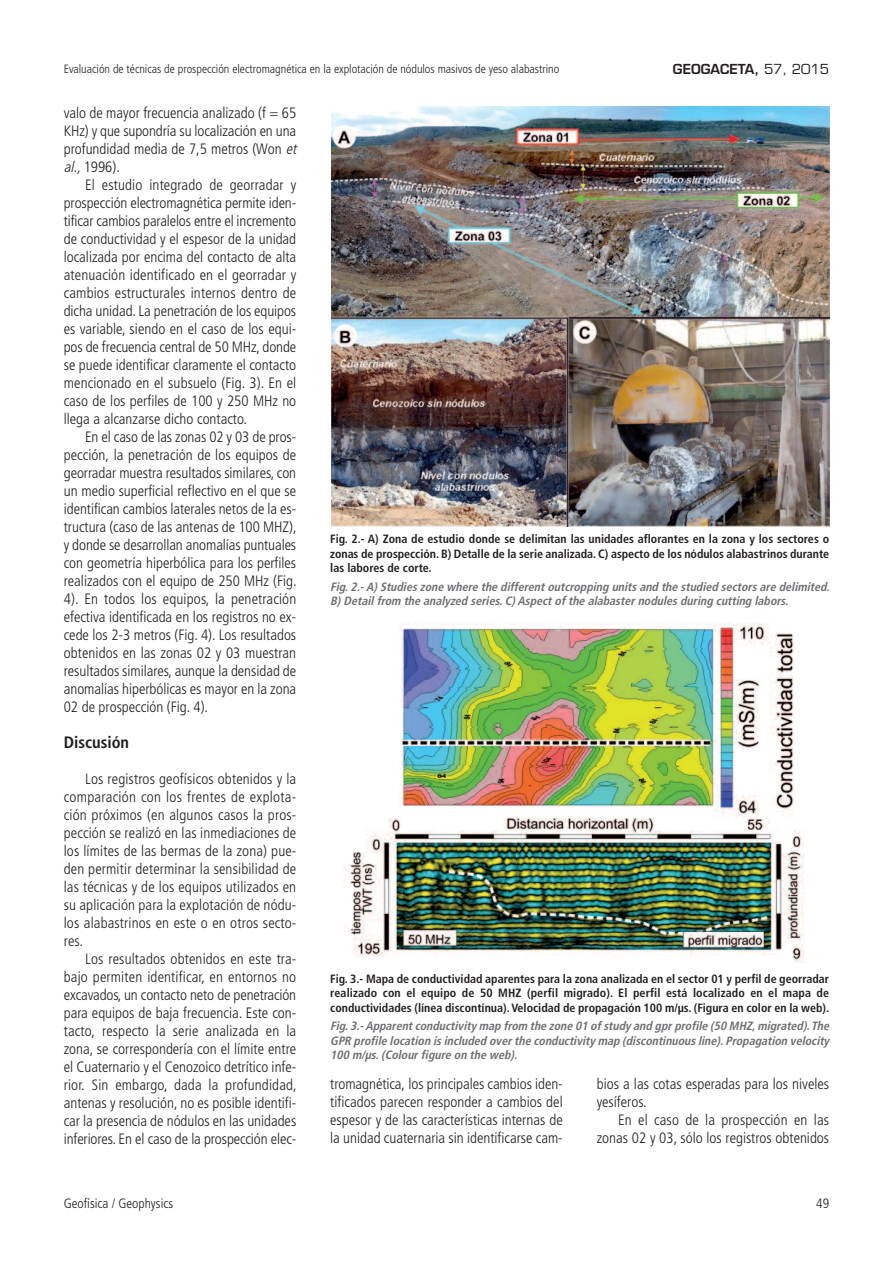
<style>
.page{position:relative;width:893px;height:1263px;background:#fff}
.page>*{position:absolute;margin:0;border:0;box-sizing:border-box;transform-origin:0 0}
.t1{font:700 condensed 16.5px "Frutiger";color:#231f20}
.t2{font:300 condensed 15px/18px "Frutiger";color:#231f20;text-align:justify}
.t3{font:300 condensed 13.5px "Frutiger";color:#231f20}
.t4{font:600 13.5px "Eurostile";color:#231f20}
.t5{font:700 condensed 12px/14.4px "Frutiger";color:#231f20;text-align:justify}
.t6{font:italic 700 condensed 12px/14.4px "Frutiger";color:#6c6d70}
.t7{font:300 condensed 12px "Frutiger";color:#231f20}
.s1{font-weight:400}
.s2{font-style:italic}
</style>
<div class="page">
<img style="left:332px;top:106px;width:497px;height:421px">
<img style="left:343px;top:622px;width:462px;height:341px">
<p class="t7" style="left:64px;top:64px;width:497px">Evaluación de técnicas de prospección electromagnética en la explotación de nódulos masivos de yeso alabastrino</p>
<p class="t4" style="left:673px;top:64px;width:158px">GEOGACETA, <span class="s1">57, 2015</span></p>
<p class="t2" style="left:64px;top:105px;width:237px;text-align:left">valo de mayor frecuencia analizado (f = 65<br>KHz) y que supondría su localización en una profundidad media de 7,5 metros (Won <span class="s2">et al.,</span>1996).</p>
<p class="t2" style="left:64px;top:177px;width:234px;text-indent:21px">El estudio integrado de georradar y prospección electromagnética permite iden&shy;tificar cambios paralelos entre el incremento de conductividad y el espesor de la unidad localizada por encima del contacto de alta atenuación identificado en el georradar y cambios estructurales internos dentro de dicha unidad. La penetración de los equipos es variable, siendo en el caso de los equi&shy;pos de frecuencia central de 50 MHz, donde se puede identificar claramente el contacto mencionado en el subsuelo (Fig. 3). En el caso de los perfiles de 100 y 250 MHz no llega a alcanzarse dicho contacto.</p>
<p class="t2" style="left:64px;top:429px;width:234px;text-indent:21px">En el caso de las zonas 02 y 03 de pros&shy;pección, la penetración de los equipos de georradar muestra resultados similares, con un medio superficial reflectivo en el que se identifican cambios laterales netos de la es&shy;tructura (caso de las antenas de 100 MHZ), y donde se desarrollan anomalías puntuales con geometría hiperbólica para los perfiles realizados con el equipo de 250 MHz (Fig.<br>4). En todos los equipos, la penetración efectiva identificada en los registros no ex&shy;cede los 2-3 metros (Fig. 4). Los resultados obtenidos en las zonas 02 y 03 muestran resultados similares, aunque la densidad de anomalías hiperbólicas es mayor en la zona 02 de prospección (Fig. 4).</p>
<p class="t1" style="left:64px;top:735px;width:67px">Discusión</p>
<p class="t2" style="left:64px;top:771px;width:234px;text-indent:21px">Los registros geofísicos obtenidos y la comparación con los frentes de explota&shy;ción próximos (en algunos casos la pros&shy;pección se realizó en las inmediaciones de los límites de las bermas de la zona) pue&shy;den permitir determinar la sensibilidad de las técnicas y de los equipos utilizados en su aplicación para la explotación de nódu&shy;los alabastrinos en este o en otros secto&shy;res.</p>
<p class="t2" style="left:64px;top:951px;width:235px;text-indent:21px">Los resultados obtenidos en este tra&shy;bajo permiten identificar, en entornos no excavados, un contacto neto de penetración para equipos de baja frecuencia. Este con&shy;tacto, respecto la serie analizada en la zona, se correspondería con el límite entre el Cuaternario y el Cenozoico detrítico infe&shy;rior. Sin embargo, dada la profundidad, antenas y resolución, no es posible identifi&shy;car la presencia de nódulos en las unidades inferiores. En el caso de la prospección elec-</p>
<p class="t5" style="left:330px;top:533px;width:500px">Fig. 2.- A) Zona de estudio donde se delimitan las unidades aflorantes en la zona y los sectores o zonas de prospección. B) Detalle de la serie analizada. C) aspecto de los nódulos alabastrinos durante las labores de corte.</p>
<p class="t6" style="left:330px;top:580px;width:503px">Fig. 2.- A) Studies zone where the different outcropping units and the studied sectors are delimited.<br>B) Detail from the analyzed series. C) Aspect of the alabaster nodules during cutting labors.</p>
<p class="t5" style="left:330px;top:972px;width:500px">Fig. 3.- Mapa de conductividad aparentes para la zona analizada en el sector 01 y perfil de georradar realizado con el equipo de 50 MHZ (perfil migrado). El perfil está localizado en el mapa de conductividades (línea discontínua).Velocidad de propagación 100 m/µs. (Figura en color en la web).</p>
<p class="t6" style="left:330px;top:1020px;width:503px">Fig. 3.- Apparent conductivity map from the zone 01 of study and gpr profile (50 MHZ, migrated). The<br>GPR profile location is included over the conductivity map (discontinuous line). Propagation velocity<br>100 m/µs. (Colour figure on the web).</p>
<p class="t2" style="left:330px;top:1076px;width:234px">tromagnética, los principales cambios iden&shy;tificados parecen responder a cambios del espesor y de las características internas de la unidad cuaternaria sin identificarse cam-</p>
<p class="t2" style="left:597px;top:1076px;width:234px">bios a las cotas esperadas para los niveles yesíferos.</p>
<p class="t2" style="left:597px;top:1112px;width:234px;text-align:right">En el caso de la prospección en las zonas 02 y 03, sólo los registros obtenidos</p>
<p class="t3" style="left:64px;top:1198px;width:111px">Geofísica / Geophysics</p>
<p class="t3" style="left:816px;top:1198px;width:14px">49</p>
</div>
